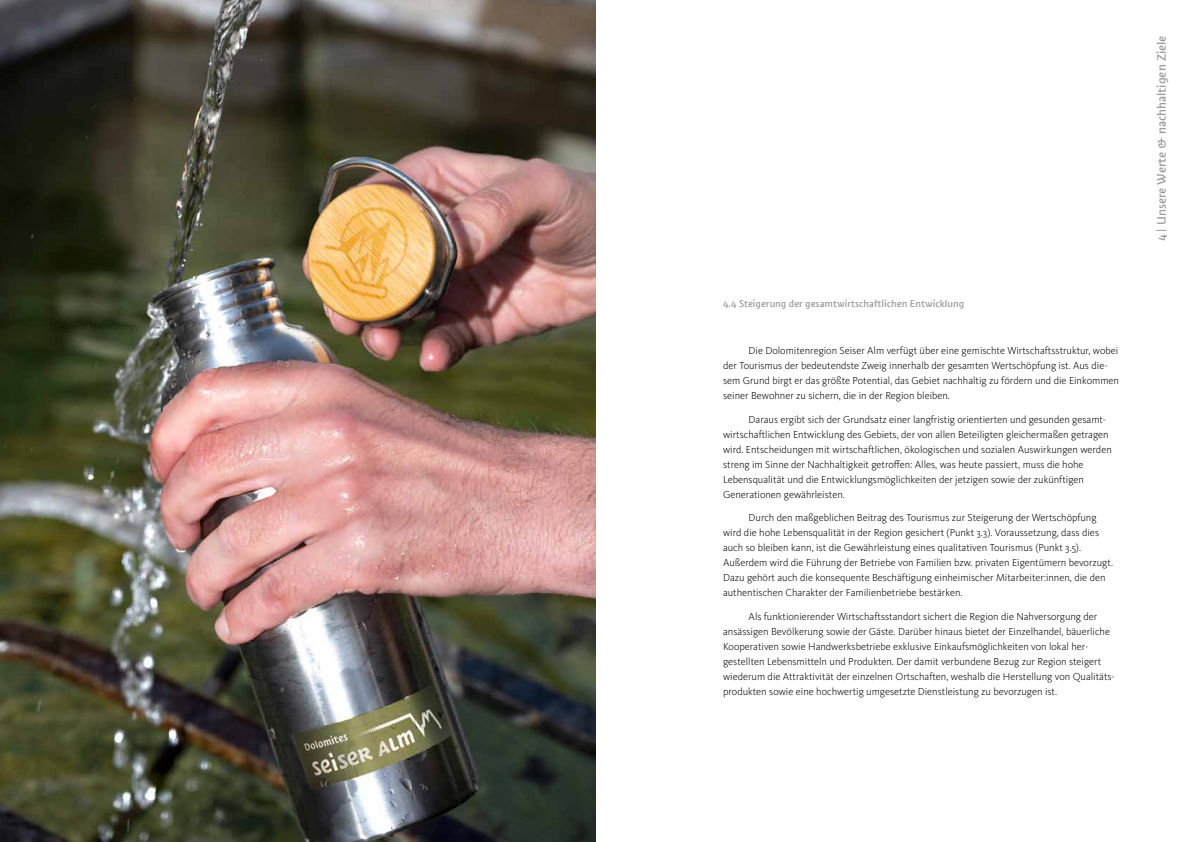
<style>
.page{position:relative;width:1191px;height:842px;background:#fff}
.page>*{position:absolute;margin:0;border:0;box-sizing:border-box;transform-origin:0 0}
.t1{font:13px "Suedtirol Next TT";color:#9d9a9a}
.t2{font:300 10.5px/15px "Kievit OT";color:#000}
.t3{font:10.5px "Suedtirol Next TT";color:#9d9a9a}
</style>
<div class="page">
<img style="left:0;top:0;width:595px;height:842px">
<p class="t3" style="left:723px;top:298px;width:243px">4.4 Steigerung der gesamtwirtschaftlichen Entwicklung</p>
<p class="t2" style="left:723px;top:343px;width:397px;text-indent:26px">Die Dolomitenregion Seiser Alm verfügt über eine gemischte Wirtschaftsstruktur, wobei der Tourismus der bedeutendste Zweig innerhalb der gesamten Wertschöpfung ist. Aus die&shy;sem Grund birgt er das größte Potential, das Gebiet nachhaltig zu fördern und die Einkommen seiner Bewohner zu sichern, die in der Region bleiben.</p>
<p class="t2" style="left:723px;top:412px;width:390px;text-indent:26px">Daraus ergibt sich der Grundsatz einer langfristig orientierten und gesunden gesamt&shy;wirtschaftlichen Entwicklung des Gebiets, der von allen Beteiligten gleichermaßen getragen wird. Entscheidungen mit wirtschaftlichen, ökologischen und sozialen Auswirkungen werden streng im Sinne der Nachhaltigkeit getroffen: Alles, was heute passiert, muss die hohe Lebensqualität und die Entwicklungsmöglichkeiten der jetzigen sowie der zukünftigen Generationen gewährleisten.</p>
<p class="t2" style="left:723px;top:510px;width:391px;text-indent:26px">Durch den maßgeblichen Beitrag des Tourismus zur Steigerung der Wertschöpfung wird die hohe Lebensqualität in der Region gesichert (Punkt 3.3). Voraussetzung, dass dies auch so bleiben kann, ist die Gewährleistung eines qualitativen Tourismus (Punkt 3.5).<br>Außerdem wird die Führung der Betriebe von Familien bzw. privaten Eigentümern bevorzugt.<br>Dazu gehört auch die konsequente Beschäftigung einheimischer Mitarbeiter:innen, die den authentischen Charakter der Familienbetriebe bestärken.</p>
<p class="t2" style="left:723px;top:609px;width:393px;text-indent:26px">Als funktionierender Wirtschaftsstandort sichert die Region die Nahversorgung der ansässigen Bevölkerung sowie der Gäste. Darüber hinaus bietet der Einzelhandel, bäuerliche Kooperativen sowie Handwerksbetriebe exklusive Einkaufsmöglichkeiten von lokal her&shy;gestellten Lebensmitteln und Produkten. Der damit verbundene Bezug zur Region steigert wiederum die Attraktivität der einzelnen Ortschaften, weshalb die Herstellung von Qualitäts&shy;produkten sowie eine hochwertig umgesetzte Dienstleistung zu bevorzugen ist.</p>
<p class="t1" style="left:1154px;top:241px;width:207px;rotate:-90deg">4 | Unsere Werte &amp; nachhaltigen Ziele</p>
</div>
